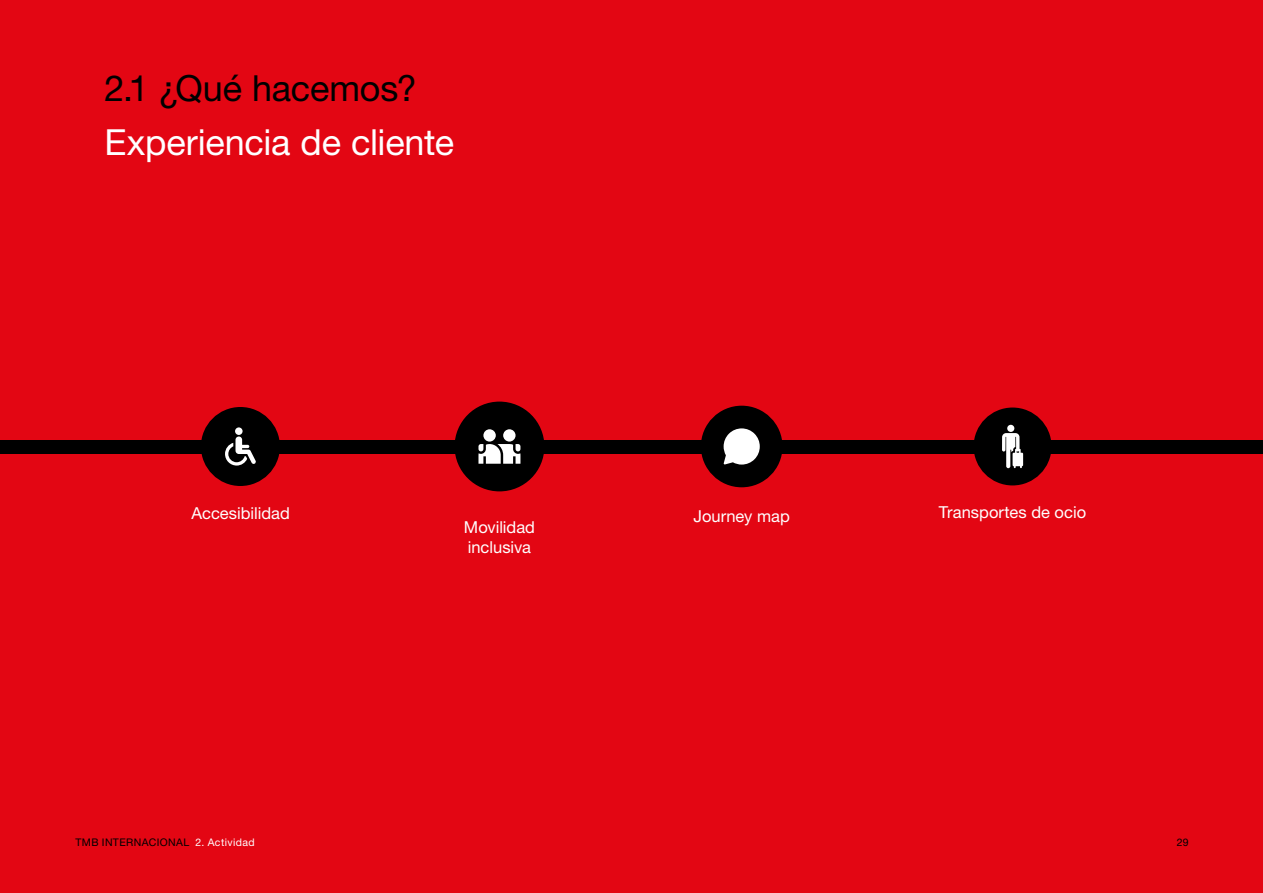
<style>
.page{position:relative;width:1263px;height:893px;background:#e30613}
.page>*{position:absolute;margin:0;border:0;box-sizing:border-box;transform-origin:0 0}
.t1{font:36px "Helvetica Neue LT Pro";letter-spacing:-.005em;color:#fff}
.t2{font:36px "Helvetica Neue LT Pro";letter-spacing:-.005em;color:#000}
.t3{font:16.5px/19.8px "Helvetica Neue LT Pro";color:#fff}
.t4{font:10.5px "Helvetica Neue LT Pro";letter-spacing:.035em;color:#000}
.t5{font:10.5px "Helvetica Neue LT Pro";letter-spacing:.035em;color:#fff}
</style>
<div class="page">
<div style="left:0;top:440px;width:1263px;height:13px;background:#000"></div>
<div style="left:701px;top:406px;width:81px;height:81px;background:#000;border-radius:50%"></div>
<svg style="left:724px;top:428px;width:36px;height:37px"></svg>
<div style="left:201px;top:407px;width:79px;height:79px;background:#000;border-radius:50%"></div>
<div style="left:235px;top:427px;width:8px;height:8px;background:#fff;border-radius:50%"></div>
<svg style="left:225px;top:436px;width:31px;height:30px"></svg>
<div style="left:973px;top:408px;width:78px;height:77px;background:#000;border-radius:50%"></div>
<div style="left:1007px;top:425px;width:7px;height:7px;background:#fff;border-radius:50%"></div>
<svg style="left:1002px;top:433px;width:21px;height:35px"></svg>
<div style="left:455px;top:402px;width:89px;height:89px;background:#000;border-radius:50%"></div>
<svg style="left:483px;top:429px;width:13px;height:13px"></svg>
<div style="left:503px;top:429px;width:12px;height:13px;background:#fff;border-radius:50%"></div>
<svg style="left:478px;top:444px;width:42px;height:20px"></svg>
<h1 class="t2" style="left:104px;top:66px;width:314px">2.1 ¿Qué hacemos?</h1>
<h1 class="t1" style="left:104px;top:121px;width:351px">Experiencia de cliente</h1>
<p class="t3" style="left:191px;top:503px;width:100px">Accesibilidad</p>
<p class="t3" style="left:693px;top:506px;width:98px">Journey map</p>
<p class="t3" style="left:939px;top:502px;width:149px">Transportes de ocio</p>
<p class="t3" style="left:464px;top:517px;width:73px">Movilidad inclusiva</p>
<p class="t4" style="left:75px;top:836px;width:115px">TMB INTERNACIONAL</p>
<p class="t4" style="left:1177px;top:836px;width:14px">29</p>
<p class="t5" style="left:196px;top:836px;width:61px">2. Actividad</p>
</div>
